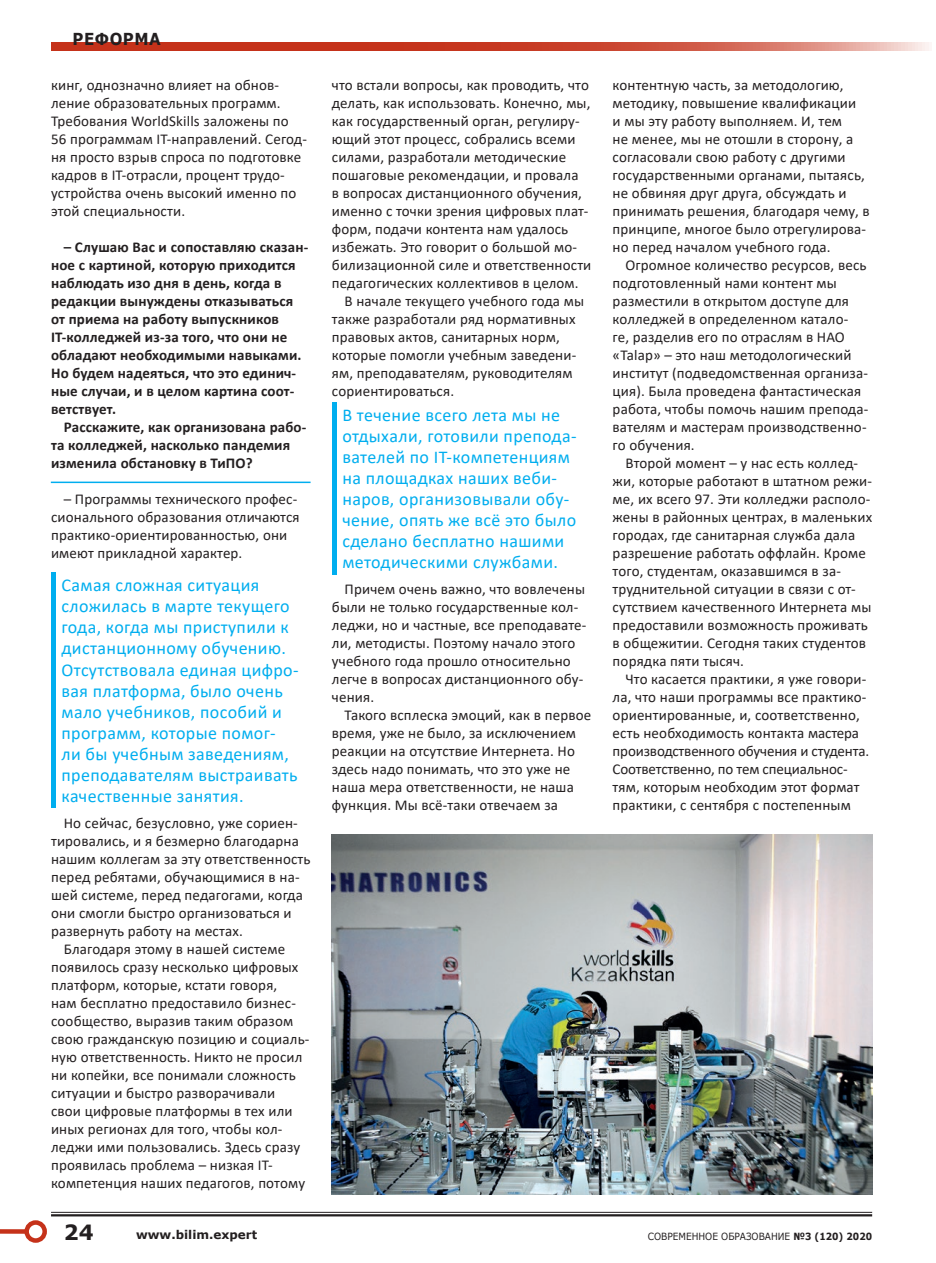
<style>
.page{position:relative;width:936px;height:1263px;background:#fff}
.page>*{position:absolute;margin:0;border:0;box-sizing:border-box;transform-origin:0 0}
.t1{font:700 21px "Verdana";color:#231f20}
.t2{font:18px/21px "Calibri";letter-spacing:.02em;color:#00aeef}
.t3{font:700 16.5px "Verdana";letter-spacing:.035em;color:#231f20;scale:.91 1}
.t4{font:15px/18px "Calibri";letter-spacing:.01em;color:#231f20}
.t5{font:700 15px/18px "Calibri";letter-spacing:.01em;color:#231f20}
.t6{font:700 12px "Verdana";color:#231f20}
.t7{font:9.9px "Verdana";color:#231f20;scale:.91 1}
.s1{font-weight:700}
</style>
<div class="page">
<img style="left:332px;top:835px;width:540px;height:360px">
<div style="left:51px;top:572px;width:5px;height:235px;background:#00aeef"></div>
<hr style="left:332px;top:402px;width:4px;height:172px;background:#00aeef">
<hr style="left:51px;top:482px;width:259px;height:1px;background:#00aeef">
<hr style="left:51px;top:1212px;width:821px;height:1px;background:#231f20">
<hr style="left:51px;top:1214px;width:821px;height:2px;background:#231f20">
<svg style="left:51px;top:43px;width:878px;height:8px;background:#cd523e"></svg>
<div style="left:0;top:1229px;width:27px;height:5px;background:#c5321a"></div>
<div style="left:24px;top:1220px;width:23px;height:23px;border:4px solid #c5321a;border-radius:50%"></div>
<p class="t3" style="left:73px;top:27px;width:99px">РЕФОРМА</p>
<p class="t4" style="left:51px;top:76px;width:257px">кинг, однозначно влияет на обнов&shy;ление образовательных программ.<br>Требования WorldSkills заложены по 56 программам IT-направлений. Сегод&shy;ня просто взрыв спроса по подготовке кадров в IT-отрасли, процент трудо&shy;устройства очень высокий именно по этой специальности.</p>
<p class="t5" style="left:51px;top:238px;width:259px;text-indent:13px">– Слушаю Вас и сопоставляю сказан&shy;ное с картиной, которую приходится наблюдать изо дня в день, когда в редакции вынуждены отказываться от приема на работу выпускников<br>IT-колледжей из-за того, что они не обладают необходимыми навыками.<br>Но будем надеяться, что это единич&shy;ные случаи, и в целом картина соот&shy;ветствует.</p>
<p class="t5" style="left:51px;top:418px;width:257px;text-indent:13px">Расскажите, как организована рабо&shy;та колледжей, насколько пандемия изменила обстановку в ТиПО?</p>
<p class="t4" style="left:51px;top:490px;width:250px;text-indent:13px">– Программы технического профес&shy;сионального образования отличаются практико-ориентированностью, они имеют прикладной характер.</p>
<p class="t2" style="left:62px;top:574px;width:238px">Самая сложная ситуация сложилась в марте текущего года, когда мы приступили к дистанционному обучению.<br>Отсутствовала единая цифро&shy;вая платформа, было очень мало учебников, пособий и программ, которые помог&shy;ли бы учебным заведениям, преподавателям выстраивать качественные занятия.</p>
<p class="t4" style="left:64px;top:814px;width:235px">Но сейчас, безусловно, уже сориен-</p>
<p class="t4" style="left:51px;top:832px;width:249px">тировались, и я безмерно благодарна</p>
<p class="t4" style="left:51px;top:850px;width:261px">нашим коллегам за эту ответственность</p>
<p class="t4" style="left:51px;top:868px;width:250px">перед ребятами, обучающимися в на-</p>
<p class="t4" style="left:51px;top:886px;width:253px">шей системе, перед педагогами, когда</p>
<p class="t4" style="left:51px;top:904px;width:242px">они смогли быстро организоваться и</p>
<p class="t4" style="left:51px;top:922px;width:193px">развернуть работу на местах.</p>
<p class="t4" style="left:64px;top:940px;width:223px">Благодаря этому в нашей системе</p>
<p class="t4" style="left:51px;top:958px;width:249px">появилось сразу несколько цифровых</p>
<p class="t4" style="left:51px;top:976px;width:228px">платформ, которые, кстати говоря,</p>
<p class="t4" style="left:51px;top:994px;width:246px">нам бесплатно предоставило бизнес-</p>
<p class="t4" style="left:51px;top:1012px;width:244px">сообщество, выразив таким образом</p>
<p class="t4" style="left:51px;top:1030px;width:260px">свою гражданскую позицию и социаль-</p>
<p class="t4" style="left:51px;top:1048px;width:253px">ную ответственность. Никто не просил</p>
<p class="t4" style="left:51px;top:1066px;width:246px">ни копейки, все понимали сложность</p>
<p class="t4" style="left:51px;top:1084px;width:226px">ситуации и быстро разворачивали</p>
<p class="t4" style="left:51px;top:1102px;width:243px">свои цифровые платформы в тех или</p>
<p class="t4" style="left:51px;top:1120px;width:233px">иных регионах для того, чтобы кол-</p>
<p class="t4" style="left:51px;top:1138px;width:251px">леджи ими пользовались. Здесь сразу</p>
<p class="t4" style="left:51px;top:1156px;width:223px">проявилась проблема – низкая IT-</p>
<p class="t4" style="left:51px;top:1174px;width:255px">компетенция наших педагогов, потому</p>
<p class="t4" style="left:332px;top:76px;width:258px">что встали вопросы, как проводить, что</p>
<p class="t4" style="left:332px;top:94px;width:260px">делать, как использовать. Конечно, мы,</p>
<p class="t4" style="left:332px;top:112px;width:249px">как государственный орган, регулиру-</p>
<p class="t4" style="left:332px;top:130px;width:245px">ющий этот процесс, собрались всеми</p>
<p class="t4" style="left:332px;top:148px;width:236px">силами, разработали методические</p>
<p class="t4" style="left:332px;top:166px;width:248px">пошаговые рекомендации, и провала</p>
<p class="t4" style="left:332px;top:184px;width:252px">в вопросах дистанционного обучения,</p>
<p class="t4" style="left:332px;top:202px;width:258px">именно с точки зрения цифровых плат-</p>
<p class="t4" style="left:332px;top:220px;width:238px">форм, подачи контента нам удалось</p>
<p class="t4" style="left:332px;top:238px;width:247px">избежать. Это говорит о большой мо-</p>
<p class="t4" style="left:332px;top:256px;width:261px">билизационной силе и ответственности</p>
<p class="t4" style="left:332px;top:274px;width:248px">педагогических коллективов в целом.</p>
<p class="t4" style="left:344px;top:292px;width:241px">В начале текущего учебного года мы</p>
<p class="t4" style="left:332px;top:310px;width:245px">также разработали ряд нормативных</p>
<p class="t4" style="left:332px;top:328px;width:229px">правовых актов, санитарных норм,</p>
<p class="t4" style="left:332px;top:346px;width:246px">которые помогли учебным заведени-</p>
<p class="t4" style="left:332px;top:364px;width:242px">ям, преподавателям, руководителям</p>
<p class="t4" style="left:332px;top:382px;width:124px">сориентироваться.</p>
<p class="t2" style="left:342px;top:404px;width:236px">В течение всего лета мы не отдыхали, готовили препода&shy;вателей по IT-компетенциям на площадках наших веби&shy;наров, организовывали обу&shy;чение, опять же всё это было сделано бесплатно нашими методическими службами.</p>
<p class="t4" style="left:332px;top:580px;width:256px;text-indent:13px">Причем очень важно, что вовлечены были не только государственные кол&shy;леджи, но и частные, все преподавате&shy;ли, методисты. Поэтому начало этого учебного года прошло относительно легче в вопросах дистанционного обу&shy;чения.</p>
<p class="t4" style="left:332px;top:706px;width:261px;text-indent:13px">Такого всплеска эмоций, как в первое время, уже не было, за исключением реакции на отсутствие Интернета. Но здесь надо понимать, что это уже не наша мера ответственности, не наша функция. Мы всё-таки отвечаем за</p>
<p class="t4" style="left:612px;top:76px;width:258px">контентную часть, за методологию, методику, повышение квалификации<br>и мы эту работу выполняем. И, тем<br>не менее, мы не отошли в сторону, а согласовали свою работу с другими государственными органами, пытаясь, не обвиняя друг друга, обсуждать и принимать решения, благодаря чему, в принципе, многое было отрегулирова&shy;но перед началом учебного года.</p>
<p class="t4" style="left:612px;top:256px;width:257px;text-indent:13px">Огромное количество ресурсов, весь подготовленный нами контент мы разместили в открытом доступе для колледжей в определенном катало&shy;ге, разделив его по отраслям в НАО «Talap» – это наш методологический институт (подведомственная организа&shy;ция). Была проведена фантастическая работа, чтобы помочь нашим препода&shy;вателям и мастерам производственно&shy;го обучения.</p>
<p class="t4" style="left:612px;top:454px;width:261px;text-indent:13px">Второй момент – у нас есть коллед&shy;жи, которые работают в штатном режи&shy;ме, их всего 97. Эти колледжи располо&shy;жены в районных центрах, в маленьких городах, где санитарная служба дала разрешение работать оффлайн. Кроме того, студентам, оказавшимся в за&shy;труднительной ситуации в связи с от&shy;сутствием качественного Интернета мы предоставили возможность проживать в общежитии. Сегодня таких студентов порядка пяти тысяч.</p>
<p class="t4" style="left:612px;top:670px;width:258px;text-indent:13px">Что касается практики, я уже говори&shy;ла, что наши программы все практико&shy;ориентированные, и, соответственно, есть необходимость контакта мастера производственного обучения и студента.<br>Соответственно, по тем специальнос&shy;тям, которым необходим этот формат практики, с сентября с постепенным</p>
<h1 class="t1" style="left:64px;top:1217px;width:31px">24</h1>
<p class="t6" style="left:136px;top:1226px;width:123px">www.bilim.expert</p>
<p class="t7" style="left:647px;top:1229px;width:248px">СОВРЕМЕННОЕ ОБРАЗОВАНИЕ <span class="s1">№3 (120) 2020</span></p>
</div>
